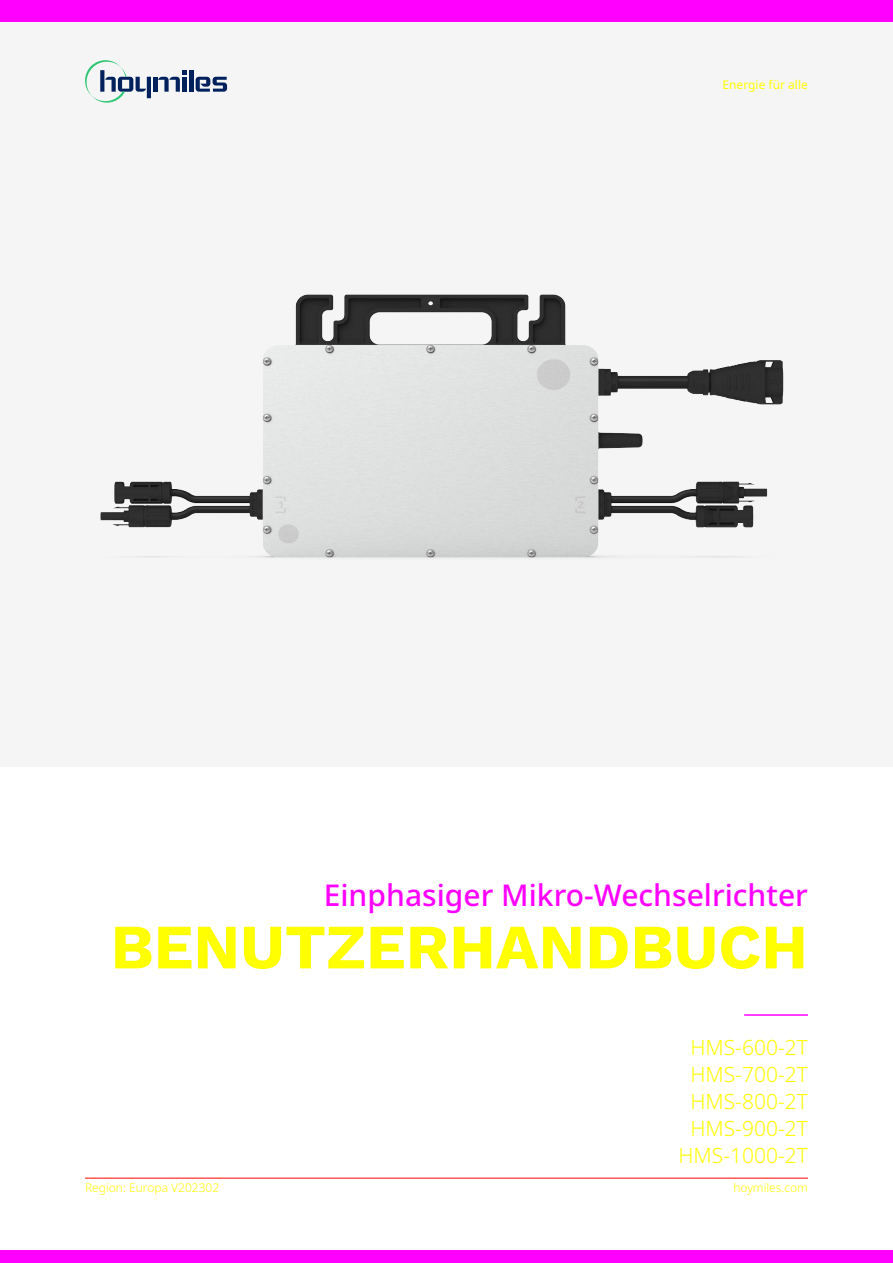
<style>
.page{position:relative;width:893px;height:1263px;background:#fff}
.page>*{position:absolute;margin:0;border:0;box-sizing:border-box;transform-origin:0 0}
.t1{font:700 63px "Work Sans";color:#ff0}
.t2{font:500 30px "Noto Sans";color:#f0f}
.t3{font:300 21px/27px "Noto Sans";color:#ff0;text-align:center}
.t4{font:300 12px "Noto Sans";color:#ff0}
.t5{font:12px "Noto Sans";color:#ff0}
</style>
<div class="page">
<div style="left:0;top:0;width:893px;height:767px;background:#f5f5f6"></div>
<img style="left:100px;top:70px;width:684px;height:488px">
<div style="left:0;top:0;width:893px;height:21px;background:#f0f"></div>
<hr style="left:85px;top:1178px;width:723px;height:1px;background:#f00">
<div style="left:0;top:1250px;width:893px;height:13px;background:#f0f"></div>
<hr style="left:744px;top:1014px;width:64px;height:2px;background:#f0f">
<hr style="left:189px;top:71px;width:4px;height:21px;background:#00215c">
<hr style="left:153px;top:77px;width:4px;height:15px;background:#00215c">
<svg style="left:158px;top:71px;width:28px;height:21px"></svg>
<svg style="left:196px;top:77px;width:31px;height:15px"></svg>
<svg style="left:85px;top:60px;width:66px;height:45px"></svg>
<p class="t5" style="left:723px;top:80px;width:87px">Energie für alle</p>
<h2 class="t2" style="left:324px;top:883px;width:486px">Einphasiger Mikro-Wechselrichter</h2>
<h1 class="t1" style="left:111px;top:922px;width:699px">BENUTZERHANDBUCH</h1>
<p class="t3" style="left:678px;top:1035px;width:131px">HMS-600-2T<br>HMS-700-2T<br>HMS-800-2T<br>HMS-900-2T<br>HMS-1000-2T</p>
<p class="t4" style="left:85px;top:1183px;width:136px">Region: Europa V202302</p>
<p class="t4" style="left:733px;top:1183px;width:76px">hoymiles.com</p>
</div>
